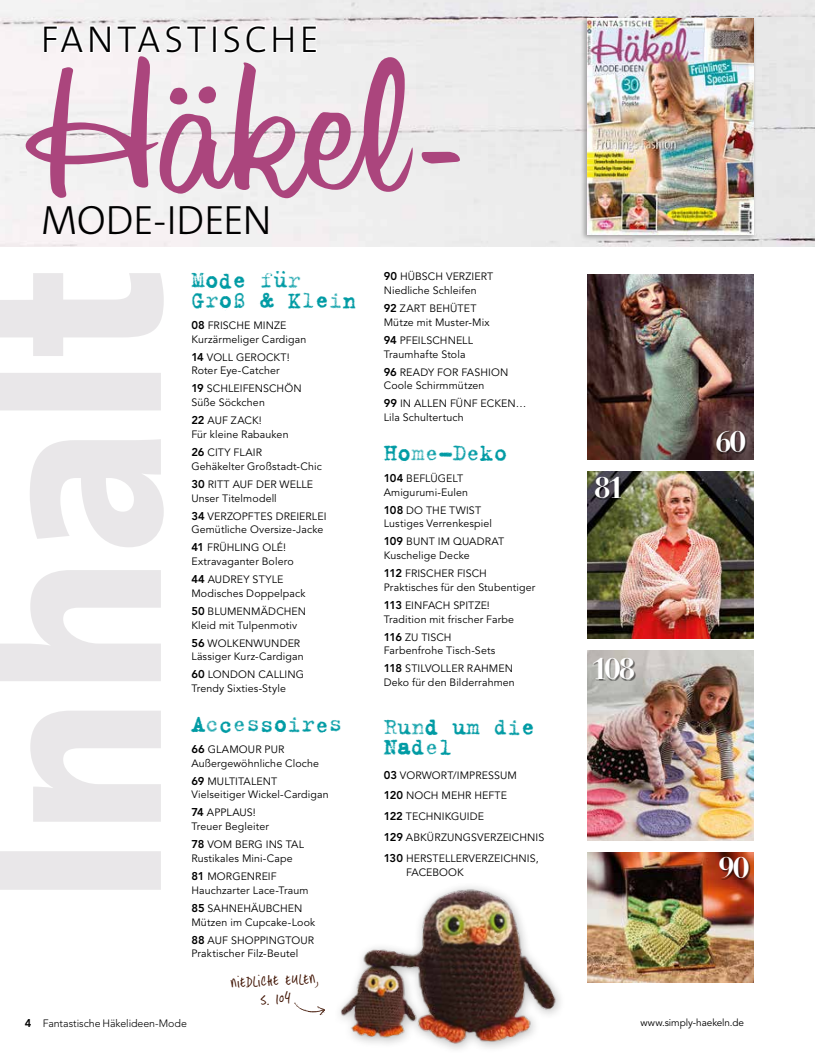
<style>
.page{position:relative;width:815px;height:1053px;background:#fff}
.page>*{position:absolute;margin:0;border:0;box-sizing:border-box;transform-origin:0 0}
.t1{font:300 182.5px "Sonora Pro OT";letter-spacing:.005em;color:#ab457d;scale:1.16 1}
.t2{font:41.12px "The Sans Light Caps";letter-spacing:-.015em;color:#000}
.t3{font:37.5px "The Sans Light Caps";letter-spacing:.09em;color:#000}
.t4{font:700 31.5px "Bauer Bodoni BT";letter-spacing:-.075em;color:#fff}
.t5{font:800 25px/20px "Trixie HDOT";color:#009ba4}
.t6{font:20px/18.8px "DK Hasty Tasty";color:#3f1200;text-align:center}
.t7{font:10.62px/13.8px "Avenir";letter-spacing:.01em;color:#000}
.t8{font:300 10.62px "Avenir";letter-spacing:-.005em;color:#000}
.t9{font:10px "Avenir";letter-spacing:-.005em;color:#000}
.s1{font-weight:800;font-size:11.25px}
</style>
<div class="page">
<img style="left:0;top:0;width:815px;height:246px">
<svg style="left:42px;top:10px;width:166px;height:49px"></svg>
<svg style="left:222px;top:24px;width:73px;height:30px"></svg>
<svg style="left:301px;top:24px;width:17px;height:30px"></svg>
<svg style="left:0;top:273px;width:164px;height:616px;fill:#e9e7e9"></svg>
<div style="left:580px;top:16px;width:177px;height:225px;background:#000;opacity:.3"></div>
<img style="left:587px;top:18px;width:167px;height:216px">
<img style="left:587px;top:471px;width:167px;height:167px">
<img style="left:587px;top:274px;width:167px;height:185px">
<img style="left:587px;top:852px;width:167px;height:129px">
<img style="left:587px;top:650px;width:167px;height:190px">
<div style="left:596px;top:477px;width:28px;height:23px;background:#000;opacity:.5"></div>
<div style="left:717px;top:431px;width:31px;height:23px;background:#000;opacity:.5"></div>
<div style="left:594px;top:658px;width:43px;height:23px;background:#000;opacity:.5"></div>
<div style="left:720px;top:857px;width:31px;height:23px;background:#000;opacity:.5"></div>
<img style="left:340px;top:887px;width:221px;height:163px">
<svg style="left:294px;top:1002px;width:31px;height:13px"></svg>
<h3 class="t3" style="left:41px;top:15px;width:280px">FANTASTISCHE</h3>
<h1 class="t1" style="left:20px;top:20px;width:384px">Häkel-</h1>
<h2 class="t2" style="left:41px;top:194px;width:233px">MODE-IDEEN</h2>
<h3 class="t5" style="left:191px;top:270px;width:167px">Mode für<br>Groß &amp; Klein</h3>
<p class="t7" style="left:191px;top:319px;width:117px"><span class="s1">08</span> FRISCHE MINZE<br>Kurzärmeliger Cardigan</p>
<p class="t7" style="left:191px;top:350px;width:100px"><span class="s1">14</span> VOLL GEROCKT!<br>Roter Eye-Catcher</p>
<p class="t7" style="left:191px;top:382px;width:112px"><span class="s1">19</span> SCHLEIFENSCHÖN<br>Süße Söckchen</p>
<p class="t7" style="left:191px;top:414px;width:99px"><span class="s1">22</span> AUF ZACK!<br>Für kleine Rabauken</p>
<p class="t7" style="left:191px;top:446px;width:132px"><span class="s1">26</span> CITY FLAIR<br>Gehäkelter Großstadt-Chic</p>
<p class="t7" style="left:191px;top:477px;width:123px"><span class="s1">30</span> RITT AUF DER WELLE<br>Unser Titelmodell</p>
<p class="t7" style="left:191px;top:509px;width:137px"><span class="s1">34</span> VERZOPFTES DREIERLEI<br>Gemütliche Oversize-Jacke</p>
<p class="t7" style="left:191px;top:541px;width:104px"><span class="s1">41</span> FRÜHLING OLÉ!<br>Extravaganter Bolero</p>
<p class="t7" style="left:191px;top:573px;width:116px"><span class="s1">44</span> AUDREY STYLE<br>Modisches Doppelpack</p>
<p class="t7" style="left:191px;top:604px;width:116px"><span class="s1">50</span> BLUMENMÄDCHEN<br>Kleid mit Tulpenmotiv</p>
<p class="t7" style="left:191px;top:636px;width:114px"><span class="s1">56</span> WOLKENWUNDER<br>Lässiger Kurz-Cardigan</p>
<p class="t7" style="left:191px;top:668px;width:114px"><span class="s1">60</span> LONDON CALLING<br>Trendy Sixties-Style</p>
<h3 class="t5" style="left:191px;top:713px;width:153px">Accessoires</h3>
<p class="t7" style="left:191px;top:742px;width:129px"><span class="s1">66</span> GLAMOUR PUR<br>Außergewöhnliche Cloche</p>
<p class="t7" style="left:191px;top:774px;width:139px"><span class="s1">69</span> MULTITALENT<br>Vielseitiger Wickel-Cardigan</p>
<p class="t7" style="left:191px;top:806px;width:79px"><span class="s1">74</span> APPLAUS!<br>Treuer Begleiter</p>
<p class="t7" style="left:191px;top:837px;width:114px"><span class="s1">78</span> VOM BERG INS TAL<br>Rustikales Mini-Cape</p>
<p class="t7" style="left:191px;top:869px;width:119px"><span class="s1">81</span> MORGENREIF<br>Hauchzarter Lace-Traum</p>
<p class="t7" style="left:191px;top:901px;width:125px"><span class="s1">85</span> SAHNEHÄUBCHEN<br>Mützen im Cupcake-Look</p>
<p class="t7" style="left:191px;top:933px;width:124px"><span class="s1">88</span> AUF SHOPPINGTOUR<br>Praktischer Filz-Beutel</p>
<h3 class="t6" style="left:230px;top:976px;width:90px;rotate:-3deg">niedliche eulen,<br>S. 104</h3>
<p class="t7" style="left:384px;top:270px;width:111px"><span class="s1">90</span> HÜBSCH VERZIERT<br>Niedliche Schleifen</p>
<p class="t7" style="left:384px;top:302px;width:107px"><span class="s1">92</span> ZART BEHÜTET<br>Mütze mit Muster-Mix</p>
<p class="t7" style="left:384px;top:333px;width:91px"><span class="s1">94</span> PFEILSCHNELL<br>Traumhafte Stola</p>
<p class="t7" style="left:384px;top:365px;width:126px"><span class="s1">96</span> READY FOR FASHION<br>Coole Schirmmützen</p>
<p class="t7" style="left:384px;top:397px;width:144px"><span class="s1">99</span> IN ALLEN FÜNF ECKEN…<br>Lila Schultertuch</p>
<h3 class="t5" style="left:384px;top:442px;width:125px">Home-Deko</h3>
<p class="t7" style="left:384px;top:471px;width:86px"><span class="s1">104</span> BEFLÜGELT<br>Amigurumi-Eulen</p>
<p class="t7" style="left:384px;top:503px;width:110px"><span class="s1">108</span> DO THE TWIST<br>Lustiges Verrenkespiel</p>
<p class="t7" style="left:384px;top:535px;width:122px"><span class="s1">109</span> BUNT IM QUADRAT<br>Kuschelige Decke</p>
<p class="t7" style="left:384px;top:567px;width:153px"><span class="s1">112</span> FRISCHER FISCH<br>Praktisches für den Stubentiger</p>
<p class="t7" style="left:384px;top:598px;width:132px"><span class="s1">113</span> EINFACH SPITZE!<br>Tradition mit frischer Farbe</p>
<p class="t7" style="left:384px;top:630px;width:113px"><span class="s1">116</span> ZU TISCH<br>Farbenfrohe Tisch-Sets</p>
<p class="t7" style="left:384px;top:662px;width:133px"><span class="s1">118</span> STILVOLLER RAHMEN<br>Deko für den Bilderrahmen</p>
<h3 class="t5" style="left:384px;top:716px;width:153px">Rund um die<br>Nadel</h3>
<p class="t7" style="left:384px;top:764px;width:162px;line-height:20.9px"><span class="s1">03</span> VORWORT/IMPRESSUM<br><span class="s1">120</span> NOCH MEHR HEFTE<br><span class="s1">122</span> TECHNIKGUIDE<br><span class="s1">129</span> ABKÜRZUNGSVERZEICHNIS<br><span class="s1">130</span> HERSTELLERVERZEICHNIS,</p>
<p class="t7" style="left:406px;top:865px;width:59px">FACEBOOK</p>
<h3 class="t4" style="left:594px;top:467px;width:32px">81</h3>
<h3 class="t4" style="left:591px;top:648px;width:46px">108</h3>
<h3 class="t4" style="left:715px;top:421px;width:33px">60</h3>
<h3 class="t4" style="left:718px;top:847px;width:33px">90</h3>
<p class="t8" style="left:25px;top:1016px;width:164px"><span class="s1">4</span> Fantastische Häkelideen-Mode</p>
<p class="t9" style="left:640px;top:1016px;width:105px">www.simply-haekeln.de</p>
</div>
